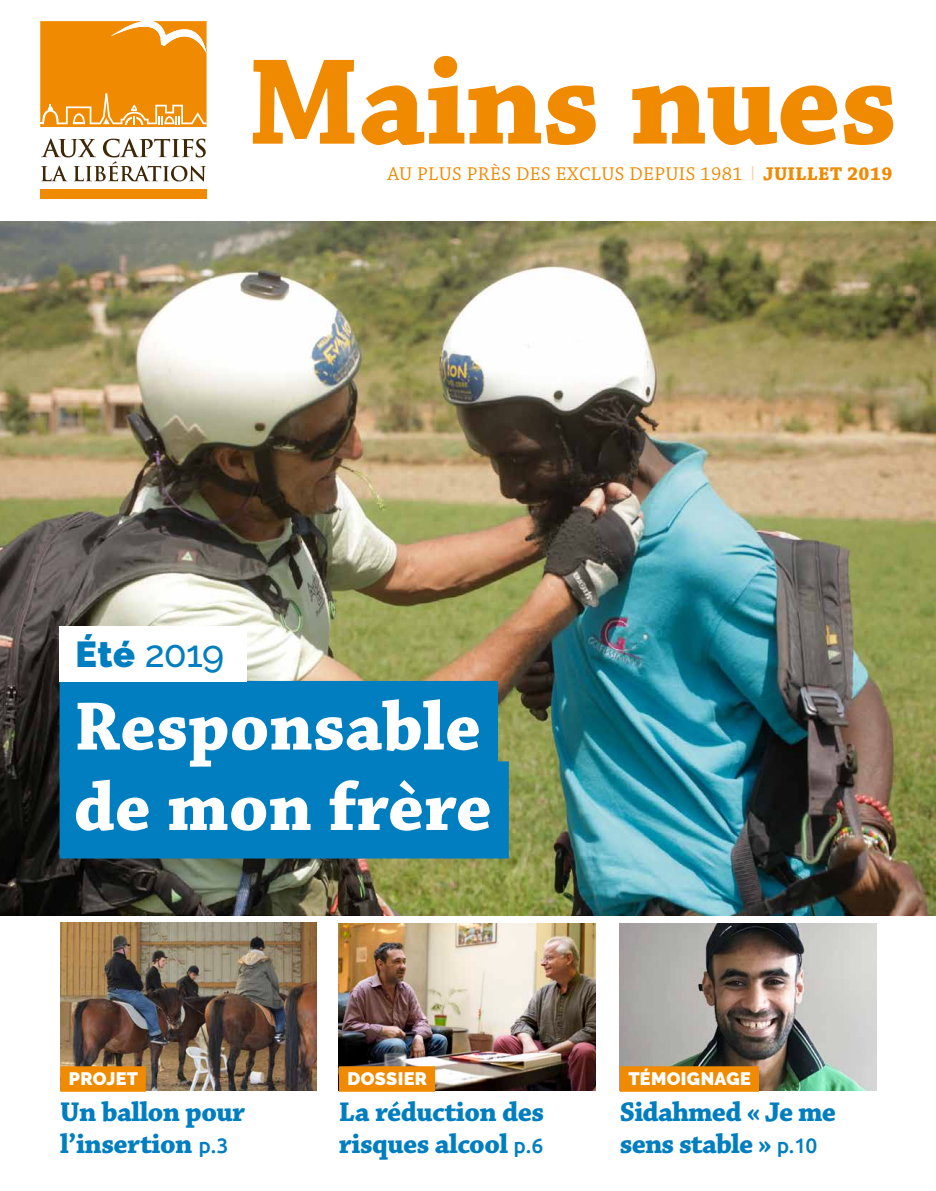
<style>
.page{position:relative;width:936px;height:1191px;background:#fff}
.page>*{position:absolute;margin:0;border:0;box-sizing:border-box;transform-origin:0 0}
.t1{font:700 129px "Chaparral Pro";letter-spacing:-.01em;color:#f08a00}
.t2{font:700 72px/80.4px "Chaparral Pro";color:#fff}
.t3{font:500 37.5px "Raleway";color:#007ebf}
.t4{font:700 28.5px/31.5px "Chaparral Pro";letter-spacing:-.02em;color:#007ebf}
.t5{font:19.5px "Chaparral Pro";letter-spacing:.02em;color:#f08a00}
.t6{font:900 18px "Raleway";letter-spacing:.02em;color:#fff}
.s1{font-family:"Raleway";font-weight:300;color:#fac78b}
.s2{font-weight:700}
.s3{font-weight:900;font-size:36px}
.s4{font-family:"Ubuntu";font-weight:500;font-size:21px}
</style>
<div class="page">
<img style="left:0;top:222px;width:935px;height:693px">
<img style="left:60px;top:922px;width:257px;height:168px">
<img style="left:339px;top:923px;width:256px;height:167px">
<img style="left:619px;top:923px;width:257px;height:167px">
<div style="left:60px;top:1066px;width:86px;height:25px;background:#f08a00"></div>
<div style="left:339px;top:1066px;width:96px;height:25px;background:#f08a00"></div>
<div style="left:619px;top:1066px;width:140px;height:25px;background:#f08a00"></div>
<div style="left:60px;top:681px;width:438px;height:97px;background:#007ebf"></div>
<div style="left:60px;top:761px;width:449px;height:97px;background:#007ebf"></div>
<div style="left:60px;top:626px;width:187px;height:55px;background:#fff"></div>
<svg style="left:40px;top:21px;width:167px;height:178px"></svg>
<h1 class="t1" style="left:247px;top:27px;width:651px">Mains nues</h1>
<p class="t5" style="left:387px;top:163px;width:506px">AU PLUS PRÈS DES EXCLUS DEPUIS 1981 <span class="s1">I</span> <span class="s2">JUILLET 2019</span></p>
<h3 class="t3" style="left:76px;top:632px;width:150px"><span class="s3">Été</span> 2019</h3>
<h2 class="t2" style="left:74px;top:689px;width:419px">Responsable de mon frère</h2>
<p class="t6" style="left:69px;top:1068px;width:71px">PROJET</p>
<p class="t4" style="left:60px;top:1097px;width:186px">Un ballon pour l’insertion <span class="s4">p.3</span></p>
<p class="t6" style="left:347px;top:1068px;width:81px">DOSSIER</p>
<p class="t4" style="left:339px;top:1097px;width:207px">La réduction des risques alcool <span class="s4">p.6</span></p>
<p class="t6" style="left:628px;top:1068px;width:124px">TÉMOIGNAGE</p>
<p class="t4" style="left:619px;top:1097px;width:217px">Sidahmed « Je me sens stable » <span class="s4">p.10</span></p>
</div>
